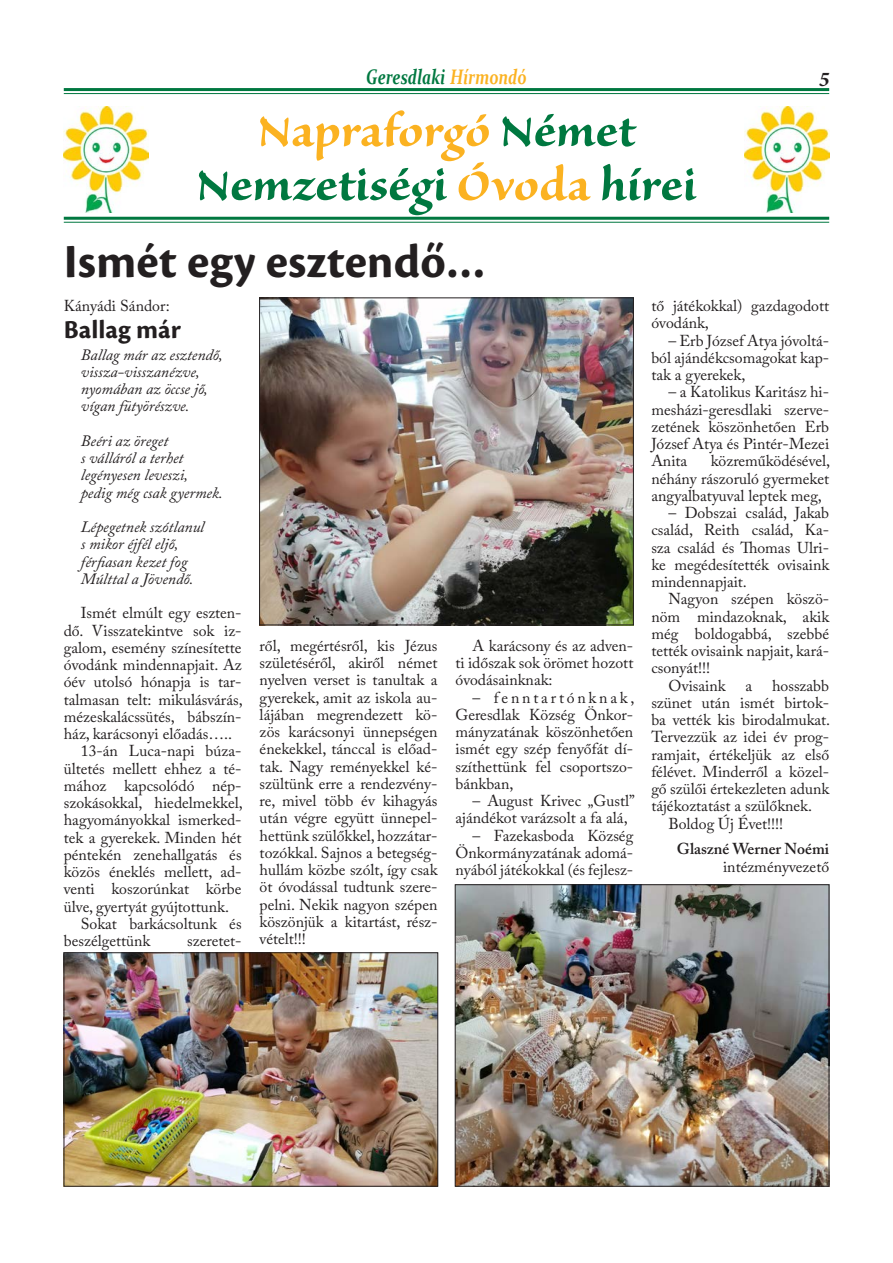
<style>
.page{position:relative;width:893px;height:1263px;background:#fff}
.page>*{position:absolute;margin:0;border:0;box-sizing:border-box;transform-origin:0 0}
.Cím_2hasáb{font:700 54px/54px "Sanvito Pro";color:#007840;text-align:center}
.Cím_3hasáb{font:700 49.5px "Cronos Pro";color:#231f20}
.Cím_1hasáb{font:700 27px "Cronos Pro";letter-spacing:.005em;color:#231f20}
.t1{font:italic 700 21px "Constantia";color:#007840;scale:.75 1}
.t2{font:italic 700 21px "Minion Pro";color:#231f20}
.Szöveg{font:15.75px/17.2px "Adobe Caslon Pro";color:#231f20;text-align:justify}
.Szöveg-2{font:italic 15.75px "Adobe Caslon Pro";color:#231f20}
.Szöveg-3{font:600 15.75px/17.2px "Adobe Caslon Pro";color:#231f20;text-align:right}
.s1{color:#fbb221}
.s2{font-weight:400}
</style>
<div class="page">
<hr style="left:64px;top:88px;width:765px;height:3px;background:#007840">
<hr style="left:64px;top:93px;width:765px;height:1px;background:#007840">
<hr style="left:64px;top:217px;width:765px;height:3px;background:#007840">
<hr style="left:64px;top:222px;width:765px;height:1px;background:#007840">
<img style="left:64px;top:106px;width:85px;height:107px">
<img style="left:744px;top:106px;width:85px;height:107px">
<img style="left:261px;top:300px;width:371px;height:323px">
<div style="left:259px;top:298px;width:375px;height:327px;border:1px solid #231f20"></div>
<img style="left:66px;top:954px;width:370px;height:230px">
<div style="left:64px;top:952px;width:374px;height:234px;border:1px solid #231f20"></div>
<img style="left:457px;top:886px;width:370px;height:298px">
<div style="left:455px;top:884px;width:374px;height:302px;border:1px solid #231f20"></div>
<h3 class="t1" style="left:366px;top:62px;width:215px">Geresdlaki <span class="s1">Hírmondó</span></h3>
<h3 class="t2" style="left:819px;top:64px;width:12px">5</h3>
<p class="Cím_2hasáb" style="left:196px;top:104px;width:502px"><span class="s1">Napraforgó</span> Német<br>Nemzetiségi <span class="s1">Óvoda</span> hírei</p>
<p class="Cím_3hasáb" style="left:64px;top:233px;width:424px">Ismét egy esztendő…</p>
<p class="Szöveg" style="left:64px;top:297px;width:107px">Kányádi Sándor:</p>
<p class="Cím_1hasáb" style="left:64px;top:314px;width:119px">Ballag már</p>
<p class="Szöveg-2" style="left:81px;top:345px;width:144px">Ballag már az esztendő,</p>
<p class="Szöveg-2" style="left:81px;top:362px;width:120px">vissza-visszanézve,</p>
<p class="Szöveg-2" style="left:81px;top:379px;width:129px">nyomában az öccse jő,</p>
<p class="Szöveg-2" style="left:81px;top:397px;width:110px">vígan fütyörészve.</p>
<p class="Szöveg-2" style="left:81px;top:431px;width:89px">Beéri az öreget</p>
<p class="Szöveg-2" style="left:81px;top:448px;width:104px">s válláról a terhet</p>
<p class="Szöveg-2" style="left:81px;top:466px;width:109px">legényesen leveszi,</p>
<p class="Szöveg-2" style="left:81px;top:483px;width:144px">pedig még csak gyermek.</p>
<p class="Szöveg-2" style="left:81px;top:517px;width:125px">Lépegetnek szótlanul</p>
<p class="Szöveg-2" style="left:81px;top:535px;width:99px">s mikor éjfél eljő,</p>
<p class="Szöveg-2" style="left:81px;top:552px;width:108px">férfiasan kezet fog</p>
<p class="Szöveg-2" style="left:81px;top:569px;width:114px">Múlttal a Jövendő.</p>
<p class="Szöveg" style="left:64px;top:604px;width:180px;text-indent:17px">Ismét elmúlt egy eszten&shy;dő. Visszatekintve sok iz&shy;galom, esemény színesítette óvodánk mindennapjait. Az óév utolsó hónapja is tar&shy;talmasan telt: mikulásvárás, mézeskalácssütés, bábszín&shy;ház, karácsonyi előadás…..</p>
<p class="Szöveg" style="left:64px;top:742px;width:180px;text-indent:17px">13-án Luca-napi búza&shy;ültetés mellett ehhez a té&shy;mához kapcsolódó nép&shy;szokásokkal, hiedelmekkel, hagyományokkal ismerked&shy;tek a gyerekek. Minden hét péntekén zenehallgatás és közös éneklés mellett, ad&shy;venti koszorúnkat körbe ülve, gyertyát gyújtottunk.</p>
<p class="Szöveg" style="left:64px;top:915px;width:179px;text-indent:17px">Sokat barkácsoltunk és beszélgettünk</p>
<p class="Szöveg" style="left:651px;top:297px;width:179px">tő játékokkal) gazdagodott óvodánk,</p>
<p class="Szöveg" style="left:651px;top:331px;width:179px;text-indent:17px">– Erb József Atya jóvoltá&shy;ból ajándékcsomagokat kap&shy;tak a gyerekek,</p>
<p class="Szöveg" style="left:651px;top:383px;width:179px;text-indent:17px">– a Katolikus Karitász hi&shy;mesházi-geresdlaki szerve&shy;zetének köszönhetően Erb József Atya és Pintér-Mezei Anita</p>
<p class="Szöveg" style="left:651px;top:452px;width:180px;text-indent:59px">közreműködésével, néhány rászoruló gyermeket angyalbatyuval leptek meg,</p>
<p class="Szöveg" style="left:651px;top:504px;width:179px;text-indent:17px">– Dobszai család, Jakab család, Reith család, Ka&shy;sza család és Thomas Ulri&shy;ke megédesítették ovisaink mindennapjait.</p>
<p class="Szöveg" style="left:651px;top:590px;width:179px;text-indent:17px">Nagyon szépen köszö&shy;nöm mindazoknak, akik még boldogabbá, szebbé tették ovisaink napjait, kará&shy;csonyát!!!</p>
<p class="Szöveg" style="left:668px;top:676px;width:59px">Ovisaink</p>
<p class="Szöveg" style="left:745px;top:676px;width:8px">a</p>
<p class="Szöveg" style="left:260px;top:637px;width:179px">ről, megértésről, kis Jézus születéséről, akiről német nyelven verset is tanultak a gyerekek, amit az iskola au&shy;lájában megrendezett kö&shy;zös karácsonyi ünnepségen énekekkel, tánccal is előad&shy;tak. Nagy reményekkel ké&shy;szültünk erre a rendezvény&shy;re, mivel több év kihagyás után végre együtt ünnepel&shy;hettünk szülőkkel, hozzátar&shy;tozókkal. Sajnos a betegség&shy;hullám közbe szólt, így csak öt óvodással tudtunk szere&shy;pelni. Nekik nagyon szépen köszönjük a kitartást, rész&shy;vételt!!!</p>
<p class="Szöveg" style="left:455px;top:637px;width:179px;text-indent:17px">A karácsony és az adven&shy;ti időszak sok örömet hozott óvodásainknak:</p>
<p class="Szöveg" style="left:651px;top:676px;width:180px;text-indent:121px">hosszabb szünet után ismét birtok&shy;ba vették kis birodalmukat.<br>Tervezzük az idei év prog&shy;ramjait, értékeljük az első félévet. Minderről a közel&shy;gő szülői értekezleten adunk tájékoztatást a szülőknek.</p>
<p class="Szöveg" style="left:668px;top:814px;width:116px">Boldog Új Évet!!!!</p>
<p class="Szöveg-3" style="left:677px;top:840px;width:154px">Glaszné Werner Noémi <span class="s2">intézményvezető</span></p>
<p class="Szöveg" style="left:455px;top:688px;width:181px;text-indent:17px">– fenntartónknak, Geresdlak Község Önkor&shy;mányzatának köszönhetően ismét egy szép fenyőfát dí&shy;szíthettünk fel csoportszo&shy;bánkban,</p>
<p class="Szöveg" style="left:455px;top:792px;width:181px;text-indent:17px">– August Krivec „Gustl” ajándékot varázsolt a fa alá,</p>
<p class="Szöveg" style="left:455px;top:826px;width:179px;text-indent:17px">– Fazekasboda Község Önkormányzatának adomá&shy;nyából játékokkal (és fejlesz-</p>
<p class="Szöveg" style="left:187px;top:932px;width:56px">szeretet-</p>
</div>
